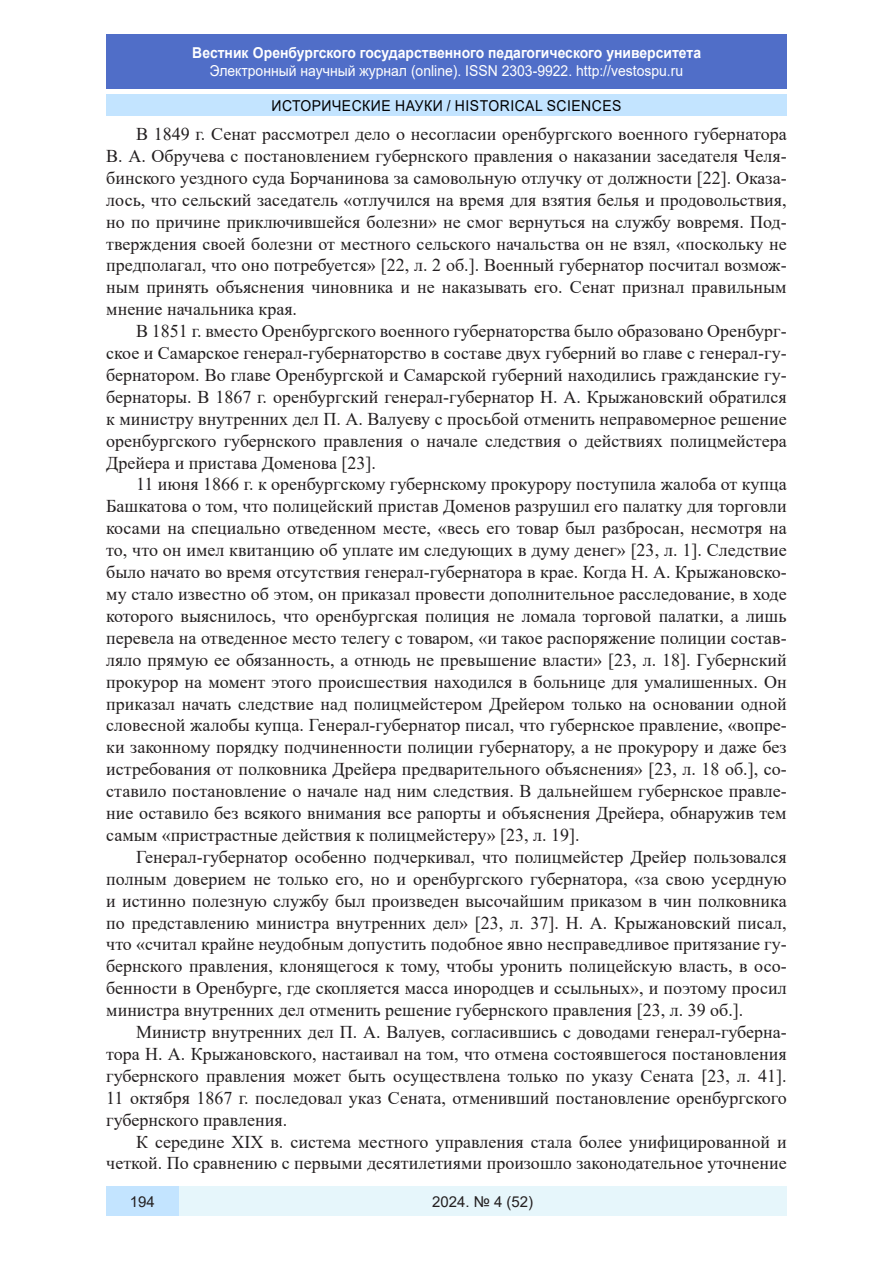
<style>
.page{position:relative;width:893px;height:1263px;background:#fff}
.page>*{position:absolute;margin:0;border:0;box-sizing:border-box;transform-origin:0 0}
.Стиль2{font:18px/21.9px "Times New Roman";color:#231f20;text-align:justify}
.t1{font:15px "Arial";color:#fff;scale:.93 1}
.t2{font:700 15px "Arial";color:#fff;scale:.93 1}
.t3{font:15px "Arial";letter-spacing:.035em;color:#000;scale:.93 1}
.t4{font:15px "Arial";color:#231f20}
</style>
<div class="page">
<div style="left:106px;top:34px;width:681px;height:55px;background:#506ec8"></div>
<div style="left:106px;top:95px;width:681px;height:21px;background:#c3e4ff"></div>
<div style="left:179px;top:1186px;width:608px;height:30px;background:#e6f6fb"></div>
<div style="left:106px;top:1186px;width:73px;height:30px;background:#c3e4ff"></div>
<p class="t2" style="left:192px;top:42px;width:549px">Вестник Оренбургского государственного педагогического университета</p>
<p class="t1" style="left:210px;top:60px;width:511px">Электронный научный журнал (online). ISSN 2303-9922. http://vestospu.ru</p>
<p class="t3" style="left:271px;top:95px;width:378px">ИСТОРИЧЕСКИЕ НАУКИ / HISTORICAL SCIENCES</p>
<p class="Стиль2" style="left:106px;top:122px;width:682px;text-indent:30px">В 1849 г. Сенат рассмотрел дело о несогласии оренбургского военного губернатора В. А. Обручева с постановлением губернского правления о наказании заседателя Челя&shy;бинского уездного суда Борчанинова за самовольную отлучку от должности [22]. Оказа&shy;лось, что сельский заседатель «отлучился на время для взятия белья и продовольствия, но по причине приключившейся болезни» не смог вернуться на службу вовремя. Под&shy;тверждения своей болезни от местного сельского начальства он не взял, «поскольку не предполагал, что оно потребуется» [22, л. 2 об.]. Военный губернатор посчитал возмож&shy;ным принять объяснения чиновника и не наказывать его. Сенат признал правильным мнение начальника края.</p>
<p class="Стиль2" style="left:106px;top:320px;width:682px;text-indent:30px">В 1851 г. вместо Оренбургского военного губернаторства было образовано Оренбург&shy;ское и Самарское генерал-губернаторство в составе двух губерний во главе с генерал-гу&shy;бернатором. Во главе Оренбургской и Самарской губерний находились гражданские гу&shy;бернаторы. В 1867 г. оренбургский генерал-губернатор Н. А. Крыжановский обратился к министру внутренних дел П. А. Валуеву с просьбой отменить неправомерное решение оренбургского губернского правления о начале следствия о действиях полицмейстера Дрейера и пристава Доменова [23].</p>
<p class="Стиль2" style="left:106px;top:473px;width:682px;text-indent:30px">11 июня 1866 г. к оренбургскому губернскому прокурору поступила жалоба от купца Башкатова о том, что полицейский пристав Доменов разрушил его палатку для торговли косами на специально отведенном месте, «весь его товар был разбросан, несмотря на то, что он имел квитанцию об уплате им следующих в думу денег» [23, л. 1]. Следствие было начато во время отсутствия генерал-губернатора в крае. Когда Н. А. Крыжановско&shy;му стало известно об этом, он приказал провести дополнительное расследование, в ходе которого выяснилось, что оренбургская полиция не ломала торговой палатки, а лишь перевела на отведенное место телегу с товаром, «и такое распоряжение полиции состав&shy;ляло прямую ее обязанность, а отнюдь не превышение власти» [23, л. 18]. Губернский прокурор на момент этого происшествия находился в больнице для умалишенных. Он приказал начать следствие над полицмейстером Дрейером только на основании одной словесной жалобы купца. Генерал-губернатор писал, что губернское правление, «вопре&shy;ки законному порядку подчиненности полиции губернатору, а не прокурору и даже без истребования от полковника Дрейера предварительного объяснения» [23, л. 18 об.], со&shy;ставило постановление о начале над ним следствия. В дальнейшем губернское правле&shy;ние оставило без всякого внимания все рапорты и объяснения Дрейера, обнаружив тем самым «пристрастные действия к полицмейстеру» [23, л. 19].</p>
<p class="Стиль2" style="left:106px;top:845px;width:682px;text-indent:30px">Генерал-губернатор особенно подчеркивал, что полицмейстер Дрейер пользовался полным доверием не только его, но и оренбургского губернатора, «за свою усердную и истинно полезную службу был произведен высочайшим приказом в чин полковника по представлению министра внутренних дел» [23, л. 37]. Н. А. Крыжановский писал, что «считал крайне неудобным допустить подобное явно несправедливое притязание гу&shy;бернского правления, клонящегося к тому, чтобы уронить полицейскую власть, в осо&shy;бенности в Оренбурге, где скопляется масса инородцев и ссыльных», и поэтому просил министра внутренних дел отменить решение губернского правления [23, л. 39 об.].</p>
<p class="Стиль2" style="left:106px;top:1020px;width:682px;text-indent:30px">Министр внутренних дел П. А. Валуев, согласившись с доводами генерал-губерна&shy;тора Н. А. Крыжановского, настаивал на том, что отмена состоявшегося постановления губернского правления может быть осуществлена только по указу Сената [23, л. 41].<br>11 октября 1867 г. последовал указ Сената, отменивший постановление оренбургского губернского правления.</p>
<p class="Стиль2" style="left:106px;top:1130px;width:682px;text-align:right">К середине XIX в. система местного управления стала более унифицированной и четкой. По сравнению с первыми десятилетиями произошло законодательное уточнение</p>
<p class="t4" style="left:130px;top:1191px;width:27px">194</p>
<p class="t4" style="left:432px;top:1192px;width:103px">2024. № 4 (52)</p>
</div>
